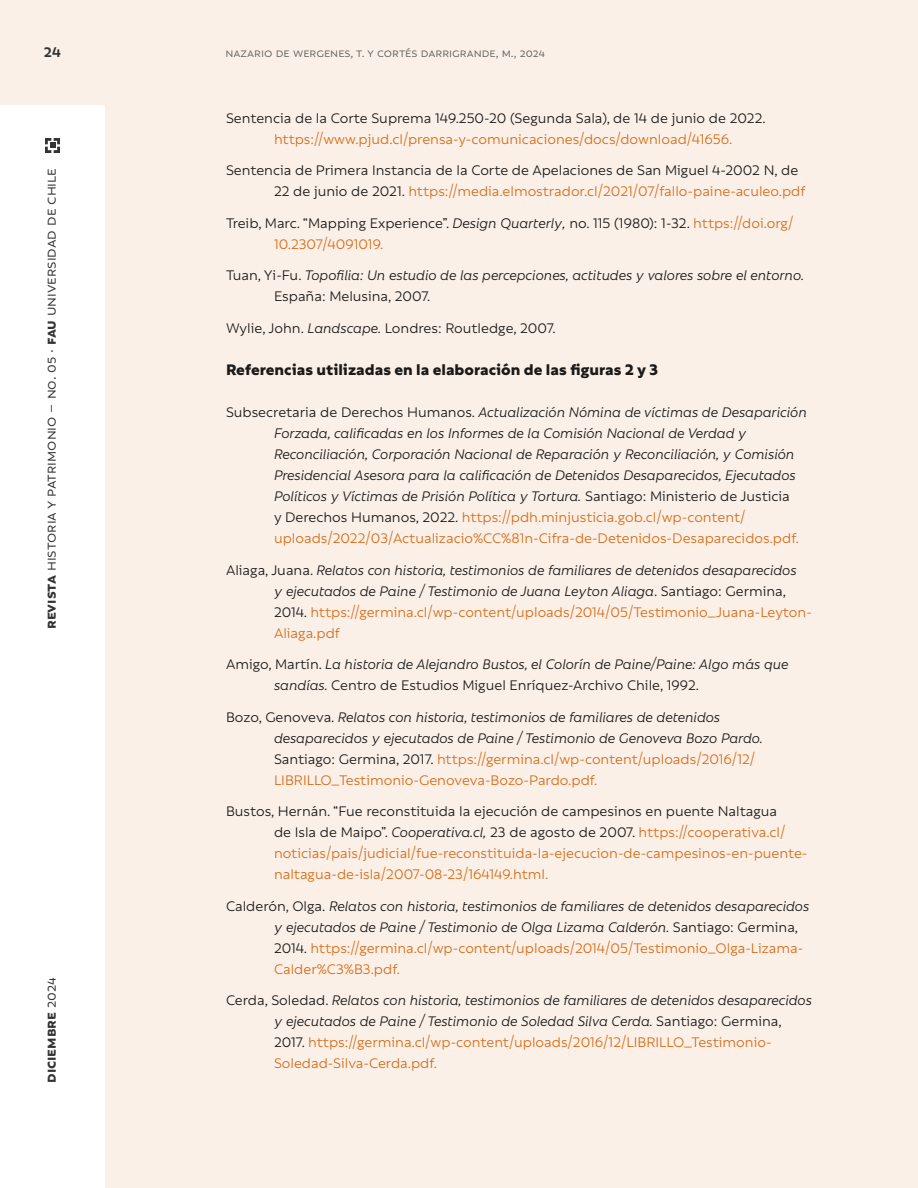
<style>
.page{position:relative;width:918px;height:1188px;background:#fbf0e8}
.page>*{position:absolute;margin:0;border:0;box-sizing:border-box;transform-origin:0 0}
.t1{font:16.5px "Rebrand Txt";color:#333}
.Título_2{font:900 16.5px "Rebrand Txt";color:#1a1a1a}
.t2{font:700 16.5px "Rebrand Txt";color:#333}
.Referencias{font:italic 15px/21px "Rebrand Txt";color:#1a1a1a}
.Referencias-2{font:15px/21px "Rebrand Txt";color:#1a1a1a}
.Referencias-3{font:15px/21px "Rebrand Txt";color:#d76d17}
.t3{font:700 15px "Rebrand Txt";color:#333}
.t4{font:13.5px "Rebrand Txt";color:#666}
.s1{font-weight:700}
.s2{font-weight:400}
.s3{color:#d76d17}
.s4{font-style:italic}
.s5{font-style:normal}
.s6{font-style:normal;color:#d76d17}
.s7{color:#1a1a1a}
.s8{font-style:italic;color:#1a1a1a}
</style>
<div class="page">
<div style="left:0;top:105px;width:105px;height:1083px;background:#fff"></div>
<svg style="left:45px;top:138px;width:15px;height:15px"></svg>
<p class="t3" style="left:44px;top:43px;width:19px">24</p>
<p class="t4" style="left:225px;top:45px;width:321px">nazario de Wergenes, t. y cortés Darrigrande, m., 2024</p>
<p class="t1" style="left:42px;top:629px;width:463px;rotate:-90deg"><span class="s1">revista</span> historia y patrimonio – no. 05 · <span class="s1">fau</span> universidad de chile</p>
<p class="t2" style="left:41px;top:1083px;width:107px;rotate:-90deg">diciembre <span class="s2">2024</span></p>
<p class="Referencias-2" style="left:274px;top:108px;width:493px;text-indent:-48px">Sentencia de la Corte Suprema 149.250-20 (Segunda Sala), de 14 de junio de 2022. <span class="s3">https://www.pjud.cl/prensa-y-comunicaciones/docs/download/41656.</span></p>
<p class="Referencias-2" style="left:274px;top:160px;width:533px;text-indent:-48px">Sentencia de Primera Instancia de la Corte de Apelaciones de San Miguel 4-2002 N, de<br>22 de junio de 2021. <span class="s3">https://media.elmostrador.cl/2021/07/fallo-paine-aculeo.pdf</span></p>
<p class="Referencias-2" style="left:274px;top:213px;width:521px;text-indent:-48px">Treib, Marc. “Mapping Experience”. <span class="s4">Design Quarterly,</span> no. 115 (1980): 1-32. <span class="s3">https://doi.org/<br>10.2307/4091019.</span></p>
<p class="Referencias" style="left:274px;top:265px;width:532px;text-indent:-48px"><span class="s5">Tuan, Yi-Fu.</span> Topofilia: Un estudio de las percepciones, actitudes y valores sobre el entorno.<br><span class="s5">España: Melusina, 2007.</span></p>
<p class="Referencias-2" style="left:226px;top:318px;width:331px">Wylie, John. <span class="s4">Landscape.</span> Londres: Routledge, 2007.</p>
<p class="Título_2" style="left:226px;top:360px;width:434px">Referencias utilizadas en la elaboración de las figuras 2 y 3</p>
<p class="Referencias" style="left:274px;top:402px;width:534px;text-indent:-48px"><span class="s5">Subsecretaria de Derechos Humanos.</span> Actualización Nómina de víctimas de Desaparición Forzada, calificadas en los Informes de la Comisión Nacional de Verdad y Reconciliación, Corporación Nacional de Reparación y Reconciliación, y Comisión Presidencial Asesora para la calificación de Detenidos Desaparecidos, Ejecutados Políticos y Víctimas de Prisión Política y Tortura. <span class="s5">Santiago: Ministerio de Justicia<br>y Derechos Humanos, 2022.</span> <span class="s6">https://pdh.minjusticia.gob.cl/wp-content/ uploads/2022/03/Actualizacio%CC%81n-Cifra-de-Detenidos-Desaparecidos.pdf.</span></p>
<p class="Referencias" style="left:274px;top:559px;width:539px;text-indent:-48px"><span class="s5">Aliaga, Juana.</span> Relatos con historia, testimonios de familiares de detenidos desaparecidos<br>y ejecutados de Paine / Testimonio de Juana Leyton Aliaga<span class="s5">. Santiago: Germina, 2014.</span> <span class="s6">https://germina.cl/wp-content/uploads/2014/05/Testimonio_Juana-Leyton-Aliaga.pdf</span></p>
<p class="Referencias" style="left:274px;top:654px;width:516px;text-indent:-48px"><span class="s5">Amigo, Martín.</span> La historia de Alejandro Bustos, el Colorín de Paine/Paine: Algo más que sandías. <span class="s5">Centro de Estudios Miguel Enríquez-Archivo Chile, 1992.</span></p>
<p class="Referencias" style="left:274px;top:706px;width:490px;text-indent:-48px"><span class="s5">Bozo, Genoveva.</span> Relatos con historia, testimonios de familiares de detenidos desaparecidos y ejecutados de Paine / Testimonio de Genoveva Bozo Pardo.<br><span class="s5">Santiago: Germina, 2017.</span> <span class="s6">https://germina.cl/wp-content/uploads/2016/12/ LIBRILLO_Testimonio-Genoveva-Bozo-Pardo.pdf.</span></p>
<p class="Referencias-3" style="left:274px;top:801px;width:535px;text-indent:-48px"><span class="s7">Bustos, Hernán. “Fue reconstituida la ejecución de campesinos en puente Naltagua<br>de Isla de Maipo”.</span> <span class="s8">Cooperativa.cl,</span> <span class="s7">23 de agosto de 2007.</span> https://cooperativa.cl/ noticias/pais/judicial/fue-reconstituida-la-ejecucion-de-campesinos-en-puente&shy;naltagua-de-isla/2007-08-23/164149.html.</p>
<p class="Referencias" style="left:274px;top:895px;width:537px;text-indent:-48px"><span class="s5">Calderón, Olga.</span> Relatos con historia, testimonios de familiares de detenidos desaparecidos y ejecutados de Paine / Testimonio de Olga Lizama Calderón. <span class="s5">Santiago: Germina, 2014.</span> <span class="s6">https://germina.cl/wp-content/uploads/2014/05/Testimonio_Olga-Lizama-Calder%C3%B3.pdf.</span></p>
<p class="Referencias" style="left:274px;top:990px;width:540px;text-indent:-48px"><span class="s5">Cerda, Soledad.</span> Relatos con historia, testimonios de familiares de detenidos desaparecidos y ejecutados de Paine / Testimonio de Soledad Silva Cerda. <span class="s5">Santiago: Germina, 2017.</span> <span class="s6">https://germina.cl/wp-content/uploads/2016/12/LIBRILLO_Testimonio-Soledad-Silva-Cerda.pdf.</span></p>
</div>
